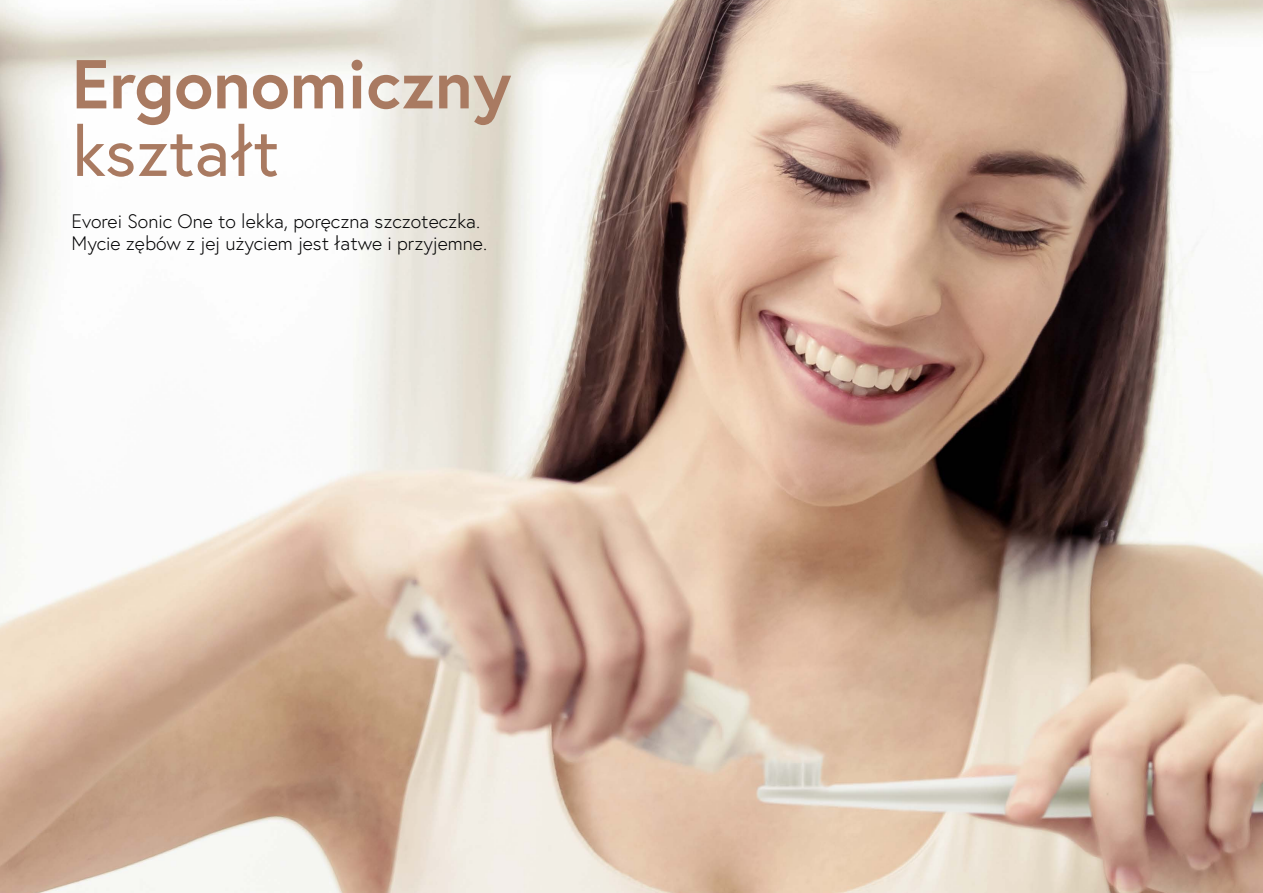
<style>
.page{position:relative;width:1263px;height:893px;background:#fff}
.page>*{position:absolute;margin:0;border:0;box-sizing:border-box;transform-origin:0 0}
.t1{font:700 69px "Europa";color:#a97a61}
.t2{font:69px "Europa";color:#a97a61}
.t3{font:300 19.5px/22.5px "Europa";color:#000001}
</style>
<div class="page">
<img style="left:0;top:0;width:1263px;height:893px">
<h1 class="t1" style="left:72px;top:37px;width:441px">Ergonomiczny</h1>
<h1 class="t2" style="left:72px;top:108px;width:209px">kształt</h1>
<p class="t3" style="left:72px;top:210px;width:417px">Evorei Sonic One to lekka, poręczna szczoteczka.<br>Mycie zębów z jej użyciem jest łatwe i przyjemne.</p>
</div>
